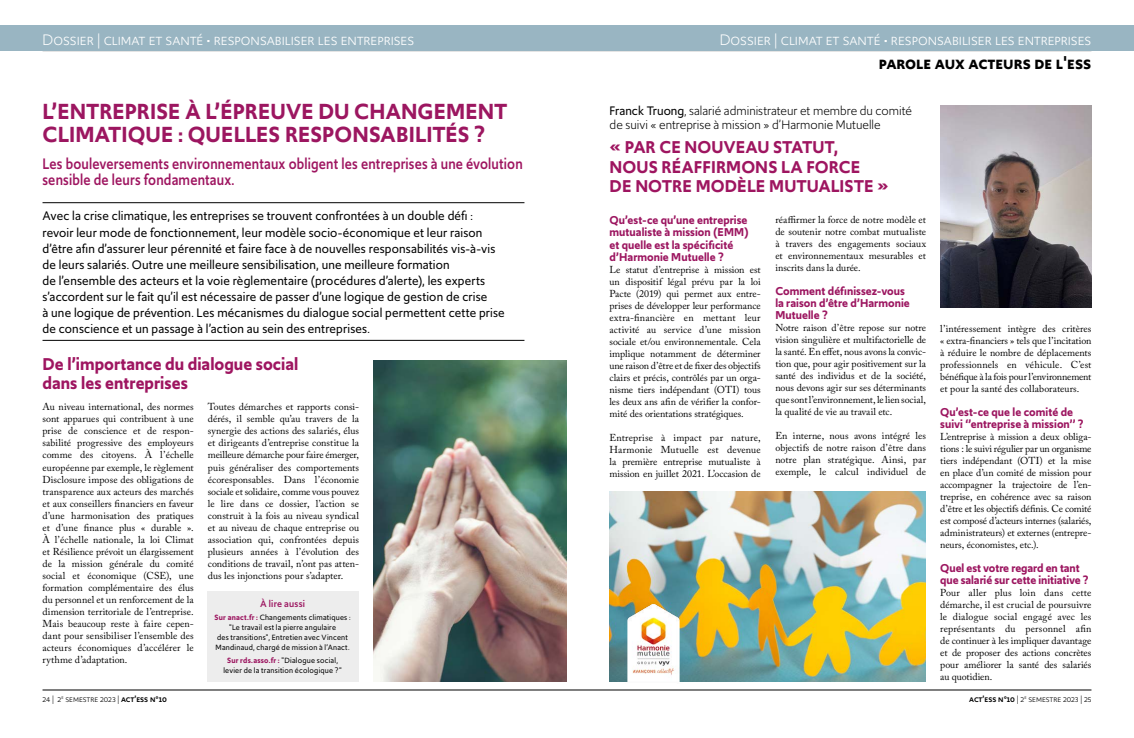
<style>
.page{position:relative;width:1134px;height:738px;background:#fff}
.page>*{position:absolute;margin:0;border:0;box-sizing:border-box;transform-origin:0 0}
.t1{font:600 23px/23px "Upgrade";color:#9c1660}
.t2{font:600 18px/19px "Upgrade";color:#9e1560}
.t3{font:600 18px "Upgrade";color:#000}
.t4{font:16px "Upgrade";color:#fff}
.t5{font:500 16px/16px "Upgrade";letter-spacing:.01em;color:#9e1560;scale:.9 1}
.t6{font:13px/16px "Upgrade";letter-spacing:.01em;color:#000}
.t7{font:13px/14px "Upgrade";color:#000}
.t8{font:600 12px/12px "Upgrade";letter-spacing:.005em;color:#9c1660}
.t9{font:10px/12px "Adobe Caslon Pro";color:#000;text-align:justify}
.t10{font:500 10px "Upgrade";color:#9c1660}
.t11{font:9px "Upgrade";color:#000}
.t12{font:8px/10px "Upgrade";letter-spacing:.03em;color:#000;text-align:center}
.s1{font-weight:600;color:#9c1660}
.s2{font-style:inherit}
.s3{font-weight:500}
</style>
<div class="page">
<hr style="left:43px;top:689px;width:1048px;height:1px;background:#000">
<img style="left:609px;top:491px;width:317px;height:189px">
<div style="left:0;top:26px;width:1134px;height:25px;background:#99b5c2"></div>
<img style="left:940px;top:106px;width:151px;height:202px">
<img style="left:373px;top:360px;width:194px;height:320px">
<div style="left:207px;top:590px;width:151px;height:90px;background:#ededed"></div>
<hr style="left:43px;top:340px;width:481px;height:1px;background:#000">
<hr style="left:43px;top:202px;width:481px;height:1px;background:#000">
<img style="left:624px;top:601px;width:59px;height:81px">
<h3 class="t4" style="left:43px;top:29px;width:373px">Dossier | climat et santé • responsabiliser les entreprises</h3>
<h3 class="t4" style="left:720px;top:29px;width:373px">Dossier | climat et santé • responsabiliser les entreprises</h3>
<h2 class="t3" style="left:879px;top:51px;width:214px">parole aux acteurs de l'ess</h2>
<h1 class="t1" style="left:43px;top:100px;width:466px">L’ENTREPRISE À L’ÉPREUVE DU CHANGEMENT<br>CLIMATIQUE : QUELLES RESPONSABILITÉS ?</h1>
<h3 class="t5" style="left:43px;top:156px;width:535px">Les bouleversements environnementaux obligent les entreprises à une évolution sensible de leurs fondamentaux.</h3>
<p class="t6" style="left:43px;top:208px;width:464px">Avec la crise climatique, les entreprises se trouvent confrontées à un double défi : revoir leur mode de fonctionnement, leur modèle socio-économique et leur raison d’être afin d’assurer leur pérennité et faire face à de nouvelles responsabilités vis-à-vis de leurs salariés. Outre une meilleure sensibilisation, une meilleure formation<br>de l’ensemble des acteurs et la voie règlementaire (procédures d’alerte), les experts s’accordent sur le fait qu’il est nécessaire de passer d’une logique de gestion de crise<br>à une logique de prévention. Les mécanismes du dialogue social permettent cette prise de conscience et un passage à l’action au sein des entreprises.</p>
<h2 class="t2" style="left:43px;top:355px;width:257px">De l’importance du dialogue social dans les entreprises</h2>
<p class="t9" style="left:43px;top:400px;width:153px">Au niveau international, des normes sont apparues qui contribuent à une prise de conscience et de respon&shy;sabilité progressive des employeurs comme des citoyens. À l’échelle européenne par exemple, le règlement Disclosure impose des obligations de transparence aux acteurs des marchés et aux conseillers financiers en faveur d’une harmonisation des pratiques et d’une finance plus « durable ».<br>À l’échelle nationale, la loi Climat et Résilience prévoit un élargissement de la mission générale du comité social et économique (CSE), une formation complémentaire des élus du personnel et un renforcement de la dimension territoriale de l’entreprise.<br>Mais beaucoup reste à faire cepen&shy;dant pour sensibiliser l’ensemble des acteurs économiques d’accélérer le rythme d’adaptation.</p>
<p class="t9" style="left:208px;top:400px;width:153px">Toutes démarches et rapports consi&shy;dérés, il semble qu’au travers de la synergie des actions des salariés, élus et dirigeants d’entreprise constitue la meilleure démarche pour faire émerger, puis généraliser des comportements écoresponsables. Dans l’économie sociale et solidaire, comme vous pouvez le lire dans ce dossier, l’action se construit à la fois au niveau syndical et au niveau de chaque entreprise ou association qui, confrontées depuis plusieurs années à l’évolution des conditions de travail, n’ont pas atten&shy;dus les injonctions pour s’adapter.</p>
<p class="t10" style="left:260px;top:596px;width:47px">À lire aussi</p>
<p class="t12" style="left:214px;top:611px;width:138px"><span class="s1">Sur anact.fr :</span> Changements climatiques : "Le travail est la pierre angulaire<br>des transitions", Entretien avec Vincent Mandinaud, chargé de mission à l’Anact.</p>
<p class="t12" style="left:223px;top:654px;width:120px"><span class="s1">Sur rds.asso.fr :</span> "Dialogue social, levier de la transition écologique ?"</p>
<h3 class="t7" style="left:610px;top:103px;width:304px"><span class="s2">Franck Truong</span>, salarié administrateur et membre du comité de suivi « entreprise à mission » d’Harmonie Mutuelle</h3>
<h2 class="t2" style="left:610px;top:138px;width:281px">« PAR CE NOUVEAU STATUT,<br>NOUS RÉAFFIRMONS LA FORCE<br>DE NOTRE MODÈLE MUTUALISTE »</h2>
<p class="t8" style="left:609px;top:214px;width:141px">Qu’est-ce qu’une entreprise mutualiste à mission (EMM) et quelle est la spécificité d’Harmonie Mutuelle ?</p>
<p class="t9" style="left:609px;top:263px;width:153px">Le statut d’entreprise à mission est un dispositif légal prévu par la loi Pacte (2019) qui permet aux entre&shy;prises de développer leur performance extra-financière en mettant leur activité au service d’une mission sociale et/ou environnementale. Cela implique notamment de déterminer une raison d’être et de fixer des objectifs clairs et précis, contrôlés par un orga&shy;nisme tiers indépendant (OTI) tous les deux ans afin de vérifier la confor&shy;mité des orientations stratégiques.</p>
<p class="t9" style="left:609px;top:431px;width:153px">Entreprise à impact par nature, Harmonie Mutuelle est devenue la première entreprise mutualiste à mission en juillet 2021. L’occasion de</p>
<p class="t9" style="left:775px;top:213px;width:152px">réaffirmer la force de notre modèle et de soutenir notre combat mutualiste à travers des engagements sociaux et environnementaux mesurables et inscrits dans la durée.</p>
<p class="t8" style="left:775px;top:285px;width:136px">Comment définissez-vous la raison d’être d’Harmonie<br>Mutuelle ?</p>
<p class="t9" style="left:775px;top:321px;width:152px">Notre raison d’être repose sur notre vision singulière et multifactorielle de la santé. En effet, nous avons la convic&shy;tion que, pour agir positivement sur la santé des individus et de la société, nous devons agir sur ses déterminants que sont l’environnement, le lien social, la qualité de vie au travail etc.</p>
<p class="t9" style="left:775px;top:429px;width:152px">En interne, nous avons intégré les objectifs de notre raison d’être dans notre plan stratégique. Ainsi, par exemple, le calcul individuel de</p>
<p class="t9" style="left:940px;top:322px;width:153px">l’intéressement intègre des critères « extra-financiers » tels que l’incitation à réduire le nombre de déplacements professionnels en véhicule. C’est bénéfique à la fois pour l’environnement et pour la santé des collaborateurs.</p>
<p class="t8" style="left:940px;top:406px;width:145px">Qu’est-ce que le comité de suivi ‘’entreprise à mission’’ ?</p>
<p class="t9" style="left:940px;top:430px;width:153px">L’entreprise à mission a deux obliga&shy;tions : le suivi régulier par un organisme tiers indépendant (OTI) et la mise en place d’un comité de mission pour accompagner la trajectoire de l’en&shy;treprise, en cohérence avec sa raison d’être et les objectifs définis. Ce comité est composé d’acteurs internes (salariés, administrateurs) et externes (entrepre&shy;neurs, économistes, etc.).</p>
<p class="t8" style="left:940px;top:562px;width:150px">Quel est votre regard en tant que salarié sur cette initiative ?</p>
<p class="t9" style="left:940px;top:586px;width:153px">Pour aller plus loin dans cette démarche, il est crucial de poursuivre le dialogue social engagé avec les représentants du personnel afin de continuer à les impliquer davantage et de proposer des actions concrètes pour améliorer la santé des salariés au quotidien.</p>
<p class="t11" style="left:43px;top:692px;width:126px">24 | 2<sup>e</sup> semestre 2023 | <span class="s3">act’ess n°10</span></p>
<p class="t11" style="left:969px;top:692px;width:124px"><span class="s3">act’ess n°10</span> | 2<sup>e</sup> semestre 2023 | 25</p>
</div>
